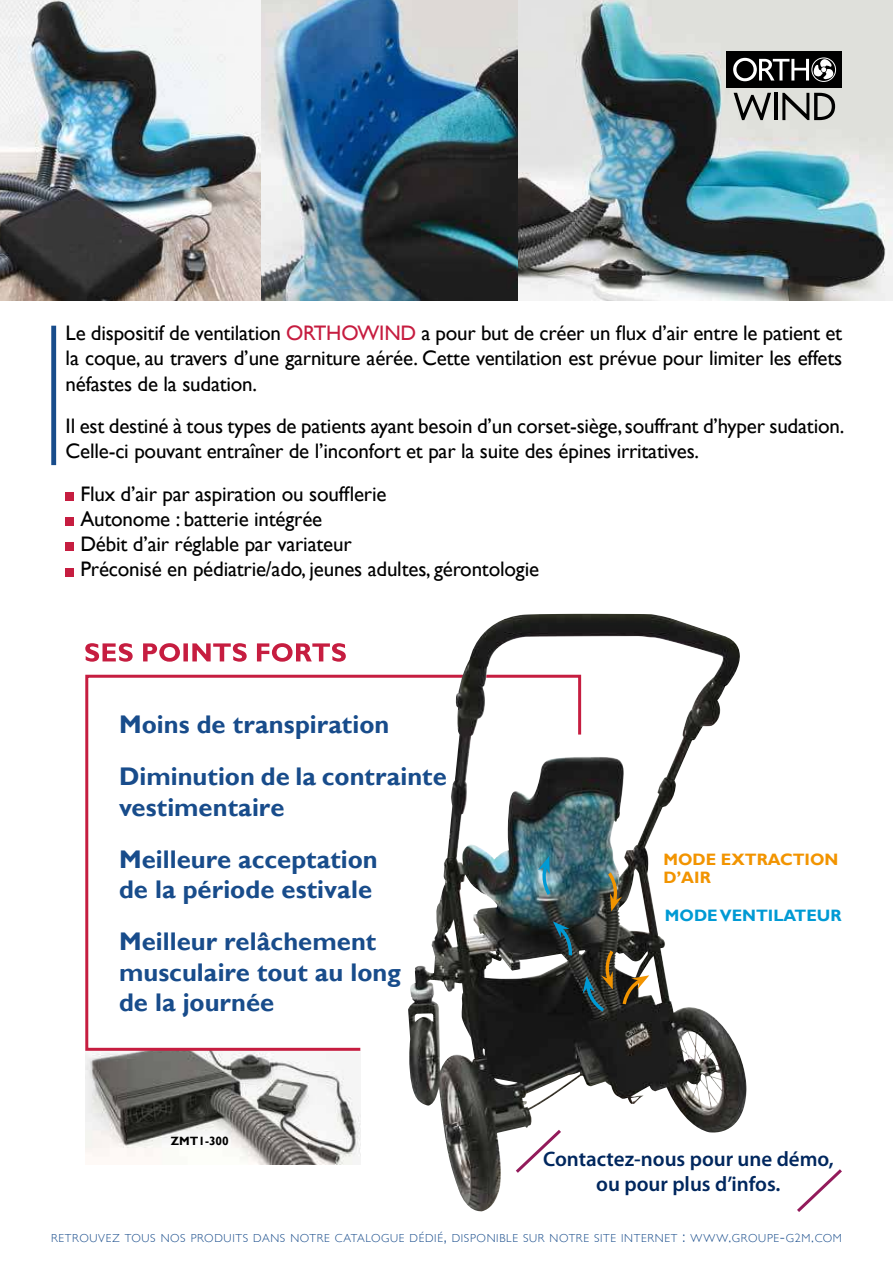
<style>
.page{position:relative;width:893px;height:1263px;background:#fff}
.page>*{position:absolute;margin:0;border:0;box-sizing:border-box;transform-origin:0 0}
.t1{font:700 25.5px/51.9px "Gill Sans";color:#184c8b}
.t2{font:21px/25.2px "Gill Sans";letter-spacing:-.01em;color:#000}
.t3{font:600 21px/25.2px "Myriad Pro";color:#00275e;text-align:center}
.t4{font:700 16.5px/18px "Gill Sans";color:#f29400}
.t5{font:700 16.5px "Gill Sans";color:#009ad4}
.t6{font:700 12px "Gill Sans";color:#000}
.t7{font:300 11.55px "Gill Sans";letter-spacing:.055em;color:#184c8b}
.s1{color:#c61d40}
.s2{font-size:16.5px}
.s3{font-size:12px}
</style>
<div class="page">
<img style="left:85px;top:1052px;width:275px;height:112px">
<div style="left:66px;top:492px;width:8px;height:9px;background:#c61d40"></div>
<div style="left:66px;top:518px;width:8px;height:8px;background:#c61d40"></div>
<div style="left:66px;top:543px;width:8px;height:8px;background:#c61d40"></div>
<div style="left:66px;top:568px;width:8px;height:8px;background:#c61d40"></div>
<div style="left:51px;top:326px;width:5px;height:139px;background:#184c8b"></div>
<img style="left:0;top:0;width:262px;height:300px">
<img style="left:518px;top:0;width:375px;height:300px">
<img style="left:262px;top:0;width:256px;height:300px">
<svg style="left:85px;top:643px;width:261px;height:19px"></svg>
<svg style="left:85px;top:674px;width:323px;height:378px"></svg>
<img style="left:408px;top:614px;width:339px;height:598px">
<div style="left:727px;top:51px;width:115px;height:37px;background:#000"></div>
<svg style="left:734px;top:93px;width:37px;height:27px"></svg>
<hr style="left:774px;top:93px;width:4px;height:27px;background:#000">
<svg style="left:782px;top:93px;width:53px;height:27px"></svg>
<svg style="left:733px;top:57px;width:103px;height:25px"></svg>
<svg style="left:553px;top:921px;width:21px;height:37px"></svg>
<svg style="left:538px;top:856px;width:14px;height:41px"></svg>
<svg style="left:606px;top:870px;width:16px;height:41px"></svg>
<svg style="left:583px;top:948px;width:32px;height:65px;background:#363b31"></svg>
<svg style="left:621px;top:975px;width:28px;height:32px"></svg>
<svg style="left:513px;top:1126px;width:51px;height:50px"></svg>
<svg style="left:797px;top:1169px;width:45px;height:43px"></svg>
<p class="t2" style="left:66px;top:322px;width:778px;text-align:justify">Le dispositif de ventilation <span class="s1">ORTHOWIND</span> a pour but de créer un flux d’air entre le patient et la coque, au travers d’une garniture aérée. Cette ventilation est prévue pour limiter les effets néfastes de la sudation.</p>
<p class="t2" style="left:66px;top:414px;width:780px;line-height:25.8px">Il est destiné à tous types de patients ayant besoin d’un corset-siège, souffrant d’hyper sudation.<br>Celle-ci pouvant entraîner de l’inconfort et par la suite des épines irritatives.</p>
<p class="t2" style="left:80px;top:481px;width:460px">Flux d’air par aspiration ou soufflerie<br>Autonome : batterie intégrée<br>Débit d’air réglable par variateur<br>Préconisé en pédiatrie/ado, jeunes adultes, gérontologie</p>
<p class="t1" style="left:119px;top:701px;width:329px">Moins de transpiration<br>Diminution de la contrainte</p>
<p class="t1" style="left:119px;top:783px;width:260px">vestimentaire<br>Meilleure acceptation</p>
<p class="t1" style="left:119px;top:866px;width:259px">de la période estivale<br>Meilleur relâchement</p>
<p class="t1" style="left:119px;top:959px;width:283px;line-height:30.6px">musculaire tout au long de la journée</p>
<p class="t6" style="left:171px;top:1136px;width:60px">ZMT1-300</p>
<p class="t4" style="left:664px;top:852px;width:176px">MODE EXTRACTION<br>D’AIR</p>
<p class="t5" style="left:665px;top:908px;width:178px">MODE VENTILATEUR</p>
<p class="t3" style="left:543px;top:1148px;width:292px">Contactez-nous pour une démo, ou pour plus d’infos.</p>
<p class="t7" style="left:51px;top:1233px;width:792px">RETROUVEZ TOUS NOS PRODUITS DANS NOTRE CATALOGUE DÉDIÉ<span class="s2">,</span> DISPONIBLE SUR NOTRE SITE INTERNET <span class="s2">:</span> WWW<span class="s2">.</span>GROUPE<span class="s2">-</span>G<span class="s3">2</span>M<span class="s2">.</span>COM</p>
</div>
